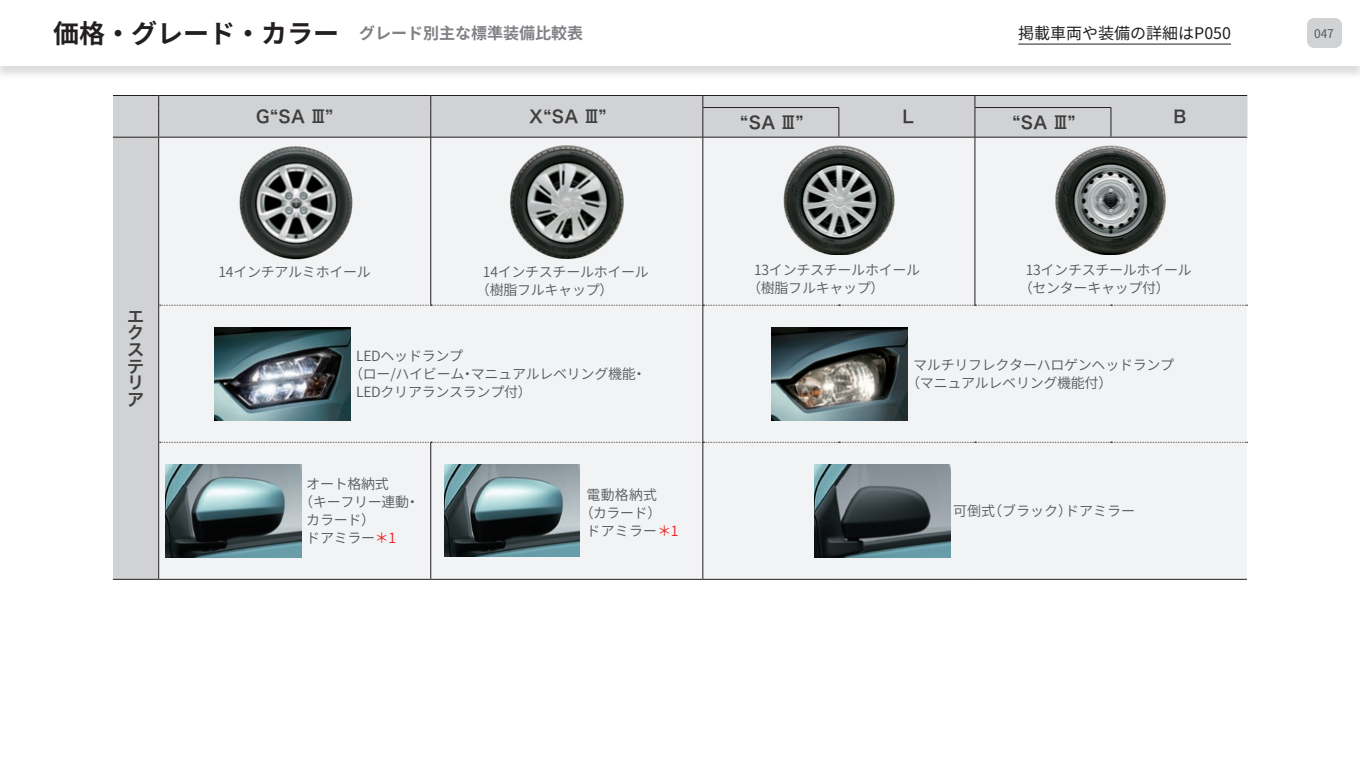
<style>
.page{position:relative;width:1360px;height:765px;background:#fff}
.page>*{position:absolute;margin:0;border:0;box-sizing:border-box;transform-origin:0 0}
.t1{font:17.1px/16.7px "Hiragino Sans Pr 6 N W6";letter-spacing:.025em;color:#3e3e3f}
.t2{font:700 16px "Noto Sans CJ Kjp";color:#808285}
.t3{font:16px "Noto Sans CJ Kjp";color:#231f20}
.t4{font:600 14px/18px "Noto Sans CJ Kjp";letter-spacing:-.02em;color:#57585a}
.t5{font:600 14px "Noto Sans CJ Kjp";color:#57585a}
.t6{font:12px "Noto Sans CJ Kjp";color:#57585a}
.s1{font-size:26px;color:#231f20}
.s2{font-family:"UD Shin Go Pr 6 N";font-weight:500}
.s3{color:#ee1d23}
</style>
<div class="page">
<div style="left:113px;top:96px;width:1134px;height:483px;background:#d1d2d4"></div>
<div style="left:159px;top:138px;width:1088px;height:441px;background:#f2f3f4"></div>
<svg style="left:160px;top:305px;width:1088px;height:1px"></svg>
<svg style="left:160px;top:442px;width:1088px;height:1px"></svg>
<hr style="left:113px;top:95px;width:46px;height:1px;background:#231f20">
<hr style="left:159px;top:95px;width:272px;height:1px;background:#231f20">
<hr style="left:431px;top:95px;width:272px;height:1px;background:#231f20">
<hr style="left:113px;top:137px;width:46px;height:1px;background:#231f20">
<hr style="left:159px;top:137px;width:272px;height:1px;background:#231f20">
<hr style="left:431px;top:137px;width:272px;height:1px;background:#231f20">
<hr style="left:703px;top:95px;width:136px;height:1px;background:#231f20">
<hr style="left:839px;top:95px;width:136px;height:1px;background:#231f20">
<hr style="left:839px;top:137px;width:136px;height:1px;background:#231f20">
<hr style="left:975px;top:95px;width:136px;height:1px;background:#231f20">
<hr style="left:1111px;top:95px;width:136px;height:1px;background:#231f20">
<hr style="left:1111px;top:137px;width:136px;height:1px;background:#231f20">
<hr style="left:703px;top:137px;width:136px;height:1px;background:#231f20">
<hr style="left:975px;top:137px;width:136px;height:1px;background:#231f20">
<svg style="left:431px;top:96px;width:1px;height:41px"></svg>
<svg style="left:1247px;top:96px;width:1px;height:41px"></svg>
<svg style="left:703px;top:96px;width:1px;height:41px"></svg>
<svg style="left:839px;top:96px;width:1px;height:41px"></svg>
<svg style="left:975px;top:96px;width:1px;height:41px"></svg>
<svg style="left:1111px;top:96px;width:1px;height:41px"></svg>
<hr style="left:431px;top:137px;width:1px;height:168px;background:#231f20">
<hr style="left:703px;top:137px;width:1px;height:168px;background:#231f20">
<hr style="left:975px;top:137px;width:1px;height:168px;background:#231f20">
<hr style="left:703px;top:305px;width:1px;height:137px;background:#231f20">
<hr style="left:431px;top:443px;width:1px;height:136px;background:#231f20">
<hr style="left:703px;top:442px;width:1px;height:137px;background:#231f20">
<hr style="left:113px;top:579px;width:46px;height:1px;background:#231f20">
<svg style="left:158px;top:96px;width:1px;height:41px"></svg>
<hr style="left:158px;top:138px;width:1px;height:167px;background:#231f20">
<hr style="left:158px;top:305px;width:1px;height:137px;background:#231f20">
<hr style="left:158px;top:442px;width:1px;height:137px;background:#231f20">
<hr style="left:703px;top:107px;width:136px;height:1px;background:#231f20">
<hr style="left:975px;top:107px;width:136px;height:1px;background:#231f20">
<hr style="left:159px;top:579px;width:272px;height:1px;background:#231f20">
<hr style="left:431px;top:579px;width:272px;height:1px;background:#231f20">
<hr style="left:703px;top:579px;width:136px;height:1px;background:#231f20">
<hr style="left:839px;top:579px;width:136px;height:1px;background:#231f20">
<hr style="left:975px;top:579px;width:136px;height:1px;background:#231f20">
<hr style="left:1111px;top:579px;width:136px;height:1px;background:#231f20">
<img style="left:234px;top:144px;width:121px;height:116px">
<img style="left:506px;top:144px;width:121px;height:116px">
<img style="left:784px;top:144px;width:110px;height:111px">
<img style="left:1056px;top:144px;width:110px;height:111px">
<img style="left:215px;top:328px;width:135px;height:92px">
<img style="left:772px;top:328px;width:135px;height:92px">
<img style="left:166px;top:465px;width:135px;height:92px">
<img style="left:444px;top:465px;width:136px;height:92px">
<img style="left:815px;top:465px;width:135px;height:92px">
<div style="left:0;top:0;width:1360px;height:80px;background:#231f20;opacity:.15"></div>
<div style="left:0;top:0;width:1360px;height:66px;background:#fff"></div>
<div style="left:1307px;top:18px;width:35px;height:30px;background:#d1d2d4;border-radius:7px"></div>
<hr style="left:1018px;top:44px;width:213px;height:1px;background:#231f20">
<p class="t2" style="left:53px;top:24px;width:531px"><span class="s1">価格・グレード・カラー</span> グレード別主な標準装備比較表</p>
<p class="t3" style="left:1018px;top:24px;width:214px">掲載車両や装備の詳細はP050</p>
<p class="t6" style="left:1314px;top:26px;width:21px">047</p>
<p class="t1" style="left:256px;top:107px;width:79px">G“SA <span class="s2">Ⅲ</span>”</p>
<p class="t1" style="left:529px;top:107px;width:79px">X“SA <span class="s2">Ⅲ</span>”</p>
<p class="t1" style="left:740px;top:113px;width:65px">“SA <span class="s2">Ⅲ</span>”</p>
<p class="t1" style="left:902px;top:107px;width:13px">L</p>
<p class="t1" style="left:1012px;top:113px;width:65px">“SA <span class="s2">Ⅲ</span>”</p>
<p class="t1" style="left:1174px;top:107px;width:14px">B</p>
<p class="t1" style="left:127px;top:307px;width:18px">エクステリア</p>
<p class="t4" style="left:219px;top:263px;width:154px">14インチアルミホイール</p>
<p class="t4" style="left:476px;top:263px;width:175px;text-indent:7px">14インチスチールホイール（樹脂フルキャップ）</p>
<p class="t4" style="left:747px;top:261px;width:175px;text-indent:7px">13インチスチールホイール（樹脂フルキャップ）</p>
<p class="t4" style="left:1019px;top:261px;width:175px;text-indent:7px">13インチスチールホイール（センターキャップ付）</p>
<p class="t4" style="left:356px;top:348px;width:109px">LEDヘッドランプ</p>
<p class="t4" style="left:349px;top:366px;width:298px">（ロー/ハイビーム・マニュアルレベリング機能・</p>
<p class="t4" style="left:356px;top:384px;width:177px">LEDクリアランスランプ付）</p>
<p class="t4" style="left:306px;top:475px;width:84px">オート格納式</p>
<p class="t4" style="left:299px;top:493px;width:122px">（キーフリー連動・</p>
<p class="t4" style="left:306px;top:511px;width:70px">カラード）</p>
<p class="t4" style="left:306px;top:529px;width:91px">ドアミラー<span class="s3">＊1</span></p>
<p class="t4" style="left:587px;top:486px;width:72px">電動格納式</p>
<p class="t4" style="left:580px;top:504px;width:83px">（カラード）</p>
<p class="t4" style="left:587px;top:522px;width:94px">ドアミラー<span class="s3">＊1</span></p>
<p class="t4" style="left:906px;top:357px;width:269px;text-indent:7px">マルチリフレクターハロゲンヘッドランプ（マニュアルレベリング機能付）</p>
<p class="t5" style="left:953px;top:503px;width:184px">可倒式（ブラック）ドアミラー</p>
</div>
